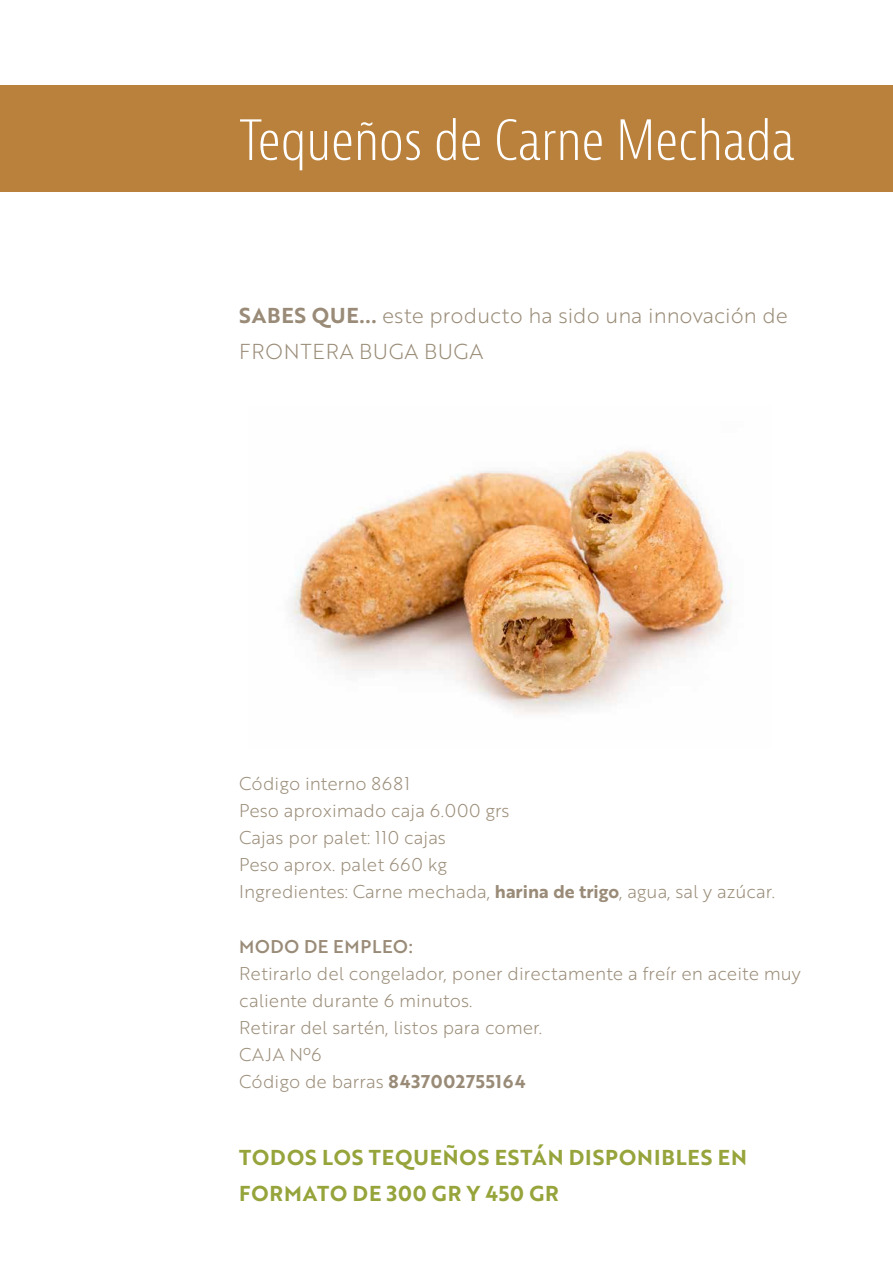
<style>
.page{position:relative;width:893px;height:1263px;background:#fff}
.page>*{position:absolute;margin:0;border:0;box-sizing:border-box;transform-origin:0 0}
.t1{font:300 condensed 54px "Bernina Sans";color:#fff}
.t2{font:21px/36px "Brother 1816 Light";color:#998b77}
.t3{font:21px/36px "Brother 1816 Bold";letter-spacing:.04em;color:#96a43b}
.t4{font:18px/27px "Brother 1816 Light";color:#998b77}
.t5{font:18px "Brother 1816 Medium";letter-spacing:.04em;color:#998b77}
.s1{font-family:"Brother 1816 Bold"}
</style>
<div class="page">
<div style="left:0;top:85px;width:893px;height:106px;background:#ba813c"></div>
<img style="left:291px;top:450px;width:441px;height:265px">
<h1 class="t1" style="left:239px;top:107px;width:557px">Tequeños de Carne Mechada</h1>
<p class="t2" style="left:239px;top:297px;width:550px"><span class="s1">SABES QUE...</span> este producto ha sido una innovación de<br>FRONTERA BUGA BUGA</p>
<p class="t4" style="left:239px;top:770px;width:537px">Código interno 8681<br>Peso aproximado caja 6.000 grs<br>Cajas por palet: 110 cajas<br>Peso aprox. palet 660 kg<br>Ingredientes: Carne mechada, <span class="s1">harina de trigo</span>, agua, sal y azúcar.</p>
<p class="t5" style="left:239px;top:932px;width:175px">MODO DE EMPLEO:</p>
<p class="t4" style="left:239px;top:959px;width:563px">Retirarlo del congelador, poner directamente a freír en aceite muy caliente durante 6 minutos.<br>Retirar del sartén, listos para comer.<br>CAJA Nº6<br>Código de barras <span class="s1">8437002755164</span></p>
<p class="t3" style="left:239px;top:1139px;width:509px">TODOS LOS TEQUEÑOS ESTÁN DISPONIBLES EN<br>FORMATO DE 300 GR Y 450 GR</p>
</div>
